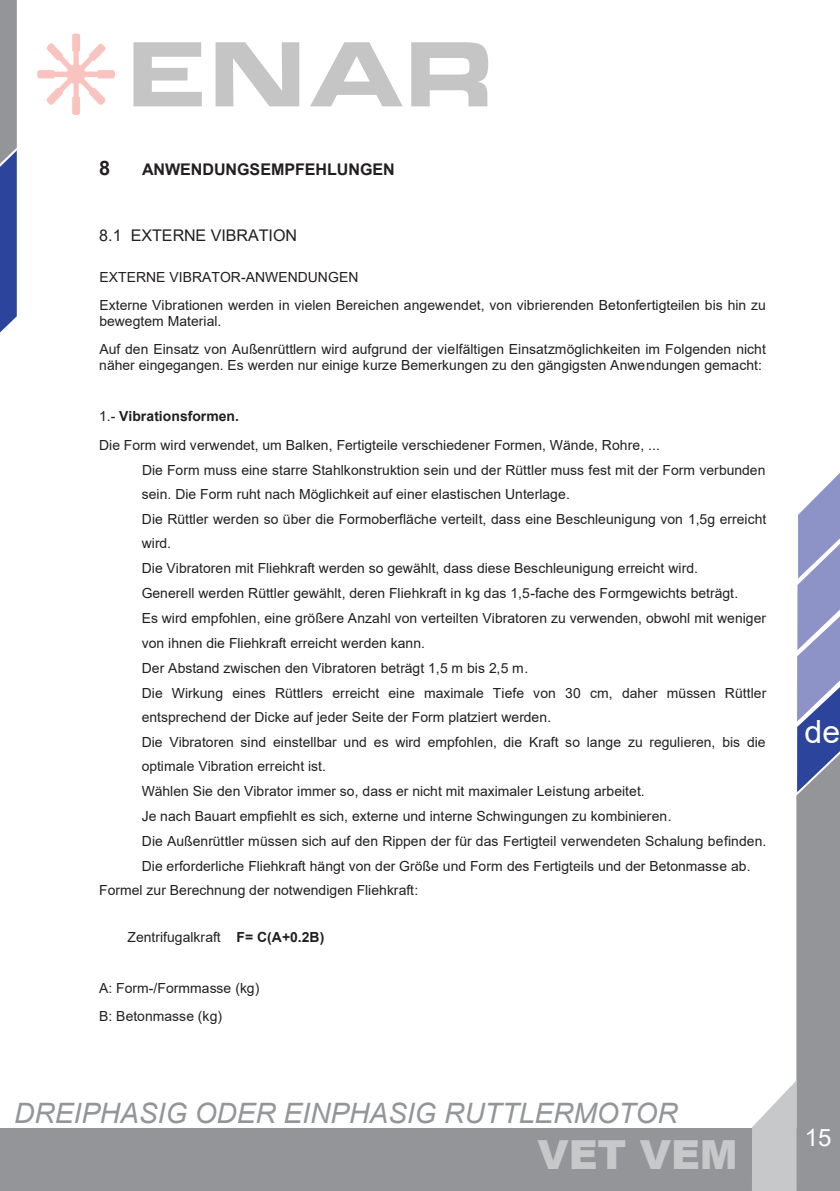
<style>
.page{position:relative;width:840px;height:1191px;background:#fff}
.page>*{position:absolute;margin:0;border:0;box-sizing:border-box;transform-origin:0 0}
.t1{font:900 40px "Arial";color:#c7c8ca}
.t2{font:32px "Arial";color:#fff}
.t3{font:italic 28px "Arial";color:#939598}
.t4{font:24px "Arial";color:#fff}
.t5{font:700 20px "Arial";color:#231f20}
.t6{font:700 16px "Arial";letter-spacing:-.005em;color:#231f20}
.t7{font:16px "Arial";color:#231f20}
.t8{font:14px/28px "Arial";color:#231f20}
.s1{font-weight:700}
</style>
<div class="page">
<div style="left:0;top:1128px;width:839px;height:63px;background:#939598"></div>
<svg style="left:752px;top:474px;width:87px;height:717px"></svg>
<svg style="left:0;top:0;width:17px;height:332px;background:#64719e"></svg>
<svg style="left:215px;top:42px;width:84px;height:64px"></svg>
<svg style="left:310px;top:42px;width:92px;height:64px"></svg>
<svg style="left:411px;top:42px;width:77px;height:64px"></svg>
<svg style="left:37px;top:33px;width:165px;height:82px"></svg>
<h3 class="t5" style="left:99px;top:154px;width:13px">8</h3>
<p class="t6" style="left:142px;top:158px;width:254px">ANWENDUNGSEMPFEHLUNGEN</p>
<p class="t7" style="left:99px;top:225px;width:199px">8.1 EXTERNE VIBRATION</p>
<p class="t8" style="left:99px;top:263px;width:667px">EXTERNE VIBRATOR-ANWENDUNGEN<br>Externe Vibrationen werden in vielen Bereichen angewendet, von vibrierenden Betonfertigteilen bis hin zu</p>
<p class="t8" style="left:99px;top:307px;width:667px">bewegtem Material.<br>Auf den Einsatz von Außenrüttlern wird aufgrund der vielfältigen Einsatzmöglichkeiten im Folgenden nicht</p>
<p class="t8" style="left:99px;top:351px;width:664px">näher eingegangen. Es werden nur einige kurze Bemerkungen zu den gängigsten Anwendungen gemacht:</p>
<p class="t8" style="left:99px;top:402px;width:562px">1.- <span class="s1">Vibrationsformen.<br></span>Die Form wird verwendet, um Balken, Fertigteile verschiedener Formen, Wände, Rohre, ...</p>
<p class="t8" style="left:142px;top:456px;width:625px">Die Form muss eine starre Stahlkonstruktion sein und der Rüttler muss fest mit der Form verbunden</p>
<p class="t8" style="left:142px;top:480px;width:429px">sein. Die Form ruht nach Möglichkeit auf einer elastischen Unterlage.</p>
<p class="t8" style="left:142px;top:505px;width:625px">Die Rüttler werden so über die Formoberfläche verteilt, dass eine Beschleunigung von 1,5g erreicht</p>
<p class="t8" style="left:142px;top:529px;width:31px">wird.</p>
<p class="t8" style="left:142px;top:554px;width:557px">Die Vibratoren mit Fliehkraft werden so gewählt, dass diese Beschleunigung erreicht wird.</p>
<p class="t8" style="left:142px;top:579px;width:598px">Generell werden Rüttler gewählt, deren Fliehkraft in kg das 1,5-fache des Formgewichts beträgt.</p>
<p class="t8" style="left:142px;top:604px;width:625px">Es wird empfohlen, eine größere Anzahl von verteilten Vibratoren zu verwenden, obwohl mit weniger</p>
<p class="t8" style="left:142px;top:628px;width:284px">von ihnen die Fliehkraft erreicht werden kann.</p>
<p class="t8" style="left:142px;top:653px;width:388px">Der Abstand zwischen den Vibratoren beträgt 1,5 m bis 2,5 m.</p>
<p class="t8" style="left:142px;top:679px;width:625px">Die Wirkung eines Rüttlers erreicht eine maximale Tiefe von 30 cm, daher müssen Rüttler</p>
<p class="t8" style="left:142px;top:703px;width:411px">entsprechend der Dicke auf jeder Seite der Form platziert werden.</p>
<p class="t8" style="left:142px;top:728px;width:625px">Die Vibratoren sind einstellbar und es wird empfohlen, die Kraft so lange zu regulieren, bis die</p>
<p class="t8" style="left:142px;top:752px;width:186px">optimale Vibration erreicht ist.</p>
<p class="t8" style="left:142px;top:777px;width:504px">Wählen Sie den Vibrator immer so, dass er nicht mit maximaler Leistung arbeitet.</p>
<p class="t8" style="left:142px;top:802px;width:531px">Je nach Bauart empfiehlt es sich, externe und interne Schwingungen zu kombinieren.</p>
<p class="t8" style="left:142px;top:827px;width:625px">Die Außenrüttler müssen sich auf den Rippen der für das Fertigteil verwendeten Schalung befinden.</p>
<p class="t8" style="left:142px;top:851px;width:610px">Die erforderliche Fliehkraft hängt von der Größe und Form des Fertigteils und der Betonmasse ab.</p>
<p class="t8" style="left:99px;top:876px;width:320px">Formel zur Berechnung der notwendigen Fliehkraft:</p>
<p class="t8" style="left:128px;top:923px;width:198px">Zentrifugalkraft <span class="s1">F= C(A+0.2B)</span></p>
<p class="t8" style="left:99px;top:974px;width:162px">A: Form-/Formmasse (kg)<br>B: Betonmasse (kg)</p>
<h3 class="t3" style="left:14px;top:1095px;width:665px">DREIPHASIG ODER EINPHASIG RUTTLERMOTOR</h3>
<h1 class="t1" style="left:537px;top:1125px;width:202px">VET VEM</h1>
<h2 class="t2" style="left:804px;top:710px;width:37px">de</h2>
<h3 class="t4" style="left:804px;top:1121px;width:28px">15</h3>
</div>
